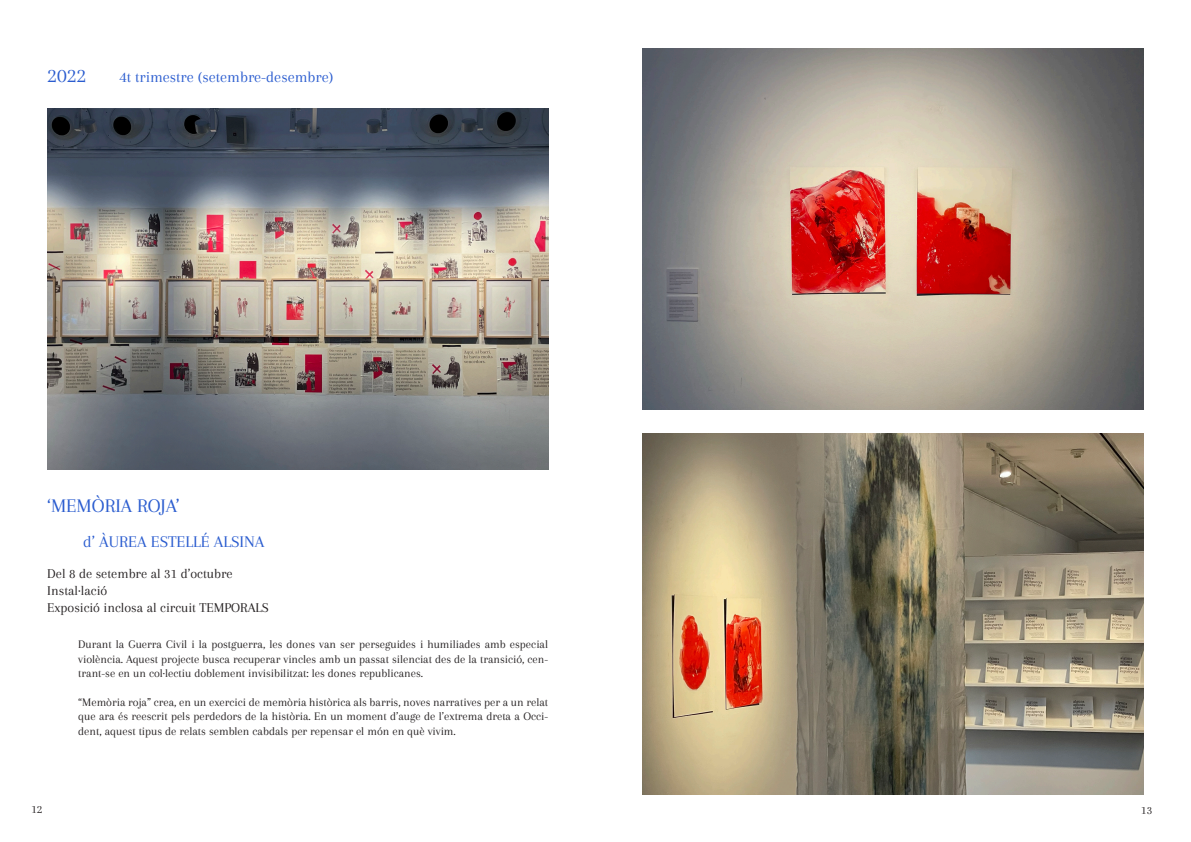
<style>
.page{position:relative;width:1191px;height:842px;background:#fff}
.page>*{position:absolute;margin:0;border:0;box-sizing:border-box;transform-origin:0 0}
.t1{font:21px "Arapey";color:#2a5ccf}
.t2{font:20px "Arapey";color:#2a5ccf}
.t3{font:17px "Arapey";color:#2a5ccf}
.t4{font:16px "Arapey";color:#2a5ccf}
.t5{font:14px "Arapey";color:#231f20}
.t6{font:12px/14.4px "Arapey";color:#231f20;text-align:justify}
</style>
<div class="page">
<img style="left:47px;top:109px;width:501px;height:361px">
<img style="left:643px;top:434px;width:500px;height:361px">
<img style="left:643px;top:48px;width:500px;height:361px">
<p class="t1" style="left:47px;top:64px;width:40px">2022</p>
<p class="t4" style="left:119px;top:68px;width:215px">4t trimestre (setembre-desembre)</p>
<p class="t2" style="left:47px;top:495px;width:134px">‘MEMÒRIA ROJA’</p>
<p class="t3" style="left:83px;top:532px;width:183px">d’ ÀUREA ESTELLÉ ALSINA</p>
<p class="t5" style="left:47px;top:566px;width:187px">Del 8 de setembre al 31 d’octubre</p>
<p class="t5" style="left:47px;top:583px;width:61px">Instal·lació</p>
<p class="t5" style="left:47px;top:600px;width:223px">Exposició inclosa al circuit TEMPORALS</p>
<p class="t6" style="left:78px;top:637px;width:471px">Durant la Guerra Civil i la postguerra, les dones van ser perseguides i humiliades amb especial violència. Aquest projecte busca recuperar vincles amb un passat silenciat des de la transició, cen&shy;trant-se en un col·lectiu doblement invisibilitzat: les dones republicanes.</p>
<p class="t6" style="left:78px;top:695px;width:471px">“Memòria roja” crea, en un exercici de memòria històrica als barris, noves narratives per a un relat que ara és reescrit pels perdedors de la història. En un moment d’auge de l’extrema dreta a Occi&shy;dent, aquest tipus de relats semblen cabdals per repensar el món en què vivim.</p>
<p class="t6" style="left:31px;top:802px;width:13px">12</p>
<p class="t6" style="left:1141px;top:803px;width:13px">13</p>
</div>
